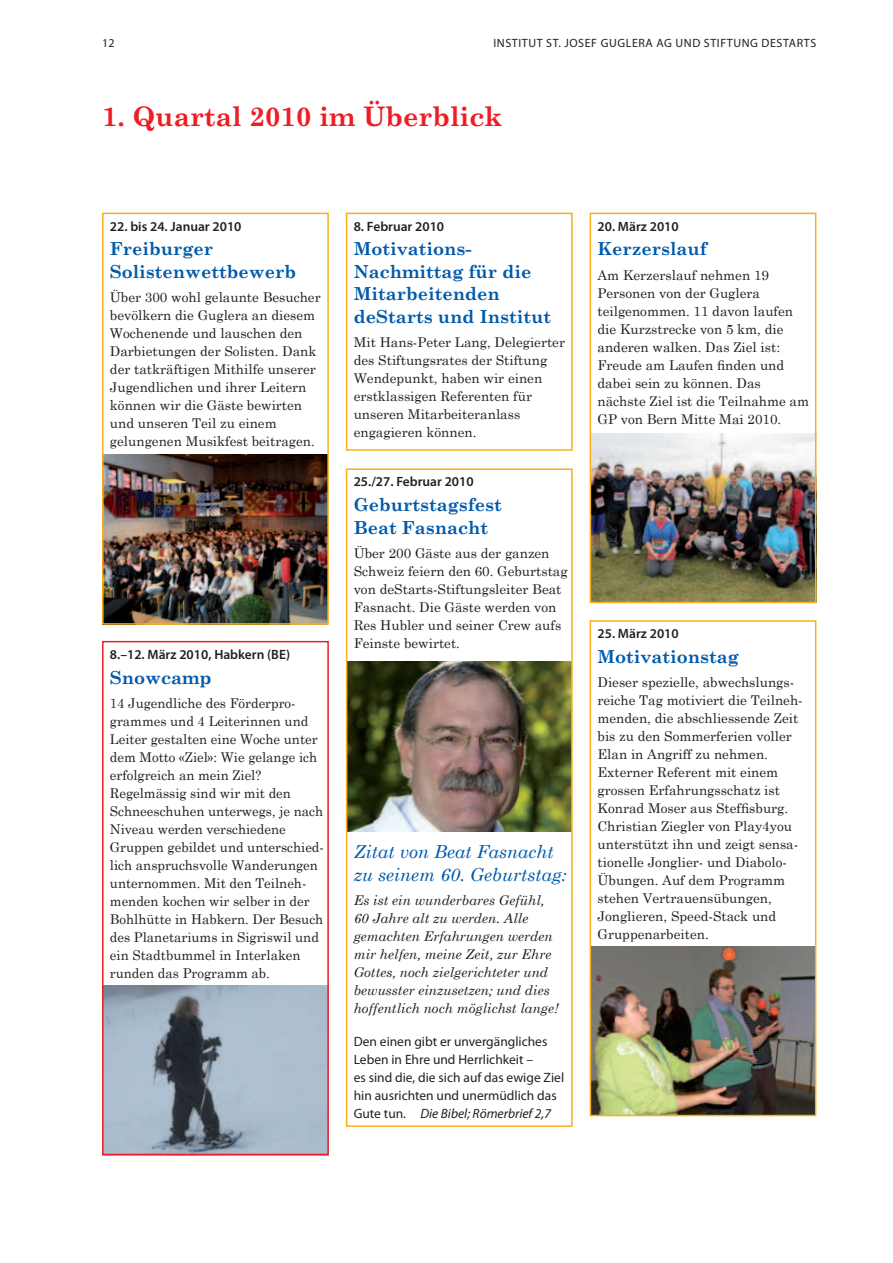
<style>
.page{position:relative;width:893px;height:1263px;background:#fff}
.page>*{position:absolute;margin:0;border:0;box-sizing:border-box;transform-origin:0 0}
.t1{font:700 27px "Century Schoolbook";color:#ee1d23}
.t2{font:700 18px/22.5px "Century Schoolbook";color:#015aaa}
.t3{font:italic 18px/22.5px "Century Schoolbook";color:#015aaa}
.t4{font:13.5px/18px "Century Schoolbook";color:#231f20}
.t5{font:italic 13.5px/18px "Century Schoolbook";color:#231f20}
.t6{font:13.5px/18px "Myriad Pro";color:#231f20}
.t7{font:600 13.5px "Myriad Pro";color:#231f20}
.t8{font:12px "Myriad Pro";letter-spacing:.05em;color:#231f20}
.s1{font-style:italic}
</style>
<div class="page">
<img style="left:349px;top:661px;width:221px;height:170px">
<img style="left:105px;top:455px;width:221px;height:167px">
<img style="left:593px;top:433px;width:220px;height:167px">
<img style="left:593px;top:946px;width:220px;height:167px">
<div style="left:346px;top:213px;width:227px;height:238px;border:2px solid #faaf18"></div>
<div style="left:346px;top:468px;width:227px;height:659px;border:2px solid #faaf18"></div>
<div style="left:102px;top:213px;width:227px;height:412px;border:2px solid #faaf18"></div>
<div style="left:590px;top:213px;width:226px;height:390px;border:2px solid #faaf18"></div>
<div style="left:590px;top:620px;width:226px;height:496px;border:2px solid #faaf18"></div>
<img style="left:105px;top:985px;width:221px;height:167px">
<div style="left:102px;top:641px;width:227px;height:514px;border:2px solid #ee1d23"></div>
<p class="t8" style="left:102px;top:36px;width:14px">12</p>
<p class="t8" style="left:493px;top:36px;width:324px">INSTITUT ST. JOSEF GUGLERA AG UND STIFTUNG DESTARTS</p>
<h1 class="t1" style="left:102px;top:96px;width:402px">1. Quartal 2010 im Überblick</h1>
<p class="t7" style="left:110px;top:217px;width:133px">22. bis 24. Januar 2010</p>
<h2 class="t2" style="left:110px;top:237px;width:188px">Freiburger<br>Solistenwettbewerb</h2>
<p class="t4" style="left:110px;top:287px;width:212px">Über 300 wohl gelaunte Besucher bevölkern die Guglera an diesem<br>Wochenende und lauschen den<br>Darbietungen der Solisten. Dank der tatkräftigen Mithilfe unserer<br>Jugendlichen und ihrer Leitern können wir die Gäste bewirten und unseren Teil zu einem gelungenen Musikfest beitragen.</p>
<p class="t7" style="left:110px;top:646px;width:182px">8.–12. März 2010, Habkern (BE)</p>
<h2 class="t2" style="left:110px;top:665px;width:103px">Snowcamp</h2>
<p class="t4" style="left:110px;top:693px;width:216px">14 Jugendliche des Förderpro&shy;grammes und 4 Leiterinnen und<br>Leiter gestalten eine Woche unter dem Motto «Ziel»: Wie gelange ich erfolgreich an mein Ziel?<br>Regelmässig sind wir mit den<br>Schneeschuhen unterwegs, je nach<br>Niveau werden verschiedene<br>Gruppen gebildet und unterschied&shy;lich anspruchsvolle Wanderungen unternommen. Mit den Teilneh&shy;menden kochen wir selber in der<br>Bohlhütte in Habkern. Der Besuch des Planetariums in Sigriswil und ein Stadtbummel in Interlaken runden das Programm ab.</p>
<p class="t7" style="left:354px;top:217px;width:92px">8. Februar 2010</p>
<h2 class="t2" style="left:354px;top:237px;width:199px">Motivations-<br>Nach mittag für die<br>Mitarbeitenden deStarts und Institut</h2>
<p class="t4" style="left:354px;top:332px;width:213px">Mit Hans-Peter Lang, Delegierter des Stiftungsrates der Stiftung<br>Wendepunkt, haben wir einen erstklassigen Referenten für unseren Mitarbeiteranlass engagieren können.</p>
<p class="t7" style="left:354px;top:473px;width:121px">25./27. Februar 2010</p>
<h2 class="t2" style="left:354px;top:492px;width:149px">Geburtstagsfest<br>Beat Fasnacht</h2>
<p class="t4" style="left:354px;top:543px;width:215px">Über 200 Gäste aus der ganzen<br>Schweiz feiern den 60. Geburtstag von deStarts-Stiftungsleiter Beat<br>Fasnacht. Die Gäste werden von<br>Res Hubler und seiner Crew aufs<br>Feinste bewirtet.</p>
<h2 class="t3" style="left:354px;top:840px;width:214px">Zitat von Beat Fasnacht zu seinem 60. Geburtstag:</h2>
<p class="t5" style="left:354px;top:890px;width:206px">Es ist ein wunderbares Gefühl,<br>60 Jahre alt zu werden. Alle gemachten Erfahrungen werden mir helfen, meine Zeit, zur Ehre<br>Gottes, noch zielgerichteter und bewusster einzusetzen; und dies hoffentlich noch möglichst lange!</p>
<p class="t6" style="left:354px;top:1032px;width:212px">Den einen gibt er unvergängliches Leben in Ehre und Herrlichkeit –<br>es sind die, die sich auf das ewige Ziel hin ausrichten und unermüdlich das Gute tun. <span class="s1">Die Bibel; Römerbrief 2,7</span></p>
<p class="t7" style="left:597px;top:217px;width:83px">20. März 2010</p>
<h2 class="t2" style="left:597px;top:237px;width:111px">Kerzerslauf</h2>
<p class="t4" style="left:597px;top:265px;width:213px">Am Kerzerslauf nehmen 19<br>Personen von der Guglera teilgenommen. 11 davon laufen die Kurzstrecke von 5 km, die anderen walken. Das Ziel ist:<br>Freude am Laufen finden und dabei sein zu können. Das nächste Ziel ist die Teilnahme am<br>GP von Bern Mitte Mai 2010.</p>
<p class="t7" style="left:597px;top:625px;width:83px">25. März 2010</p>
<h2 class="t2" style="left:597px;top:644px;width:143px">Motivationstag</h2>
<p class="t4" style="left:597px;top:672px;width:207px">Dieser spezielle, abwechslungs&shy;reiche Tag motiviert die Teilneh&shy;menden, die abschliessende Zeit bis zu den Sommerferien voller<br>Elan in Angriff zu nehmen.<br>Externer Referent mit einem grossen Erfahrungsschatz ist<br>Konrad Moser aus Steffisburg.<br>Christian Ziegler von Play4you unterstützt ihn und zeigt sensa&shy;tionelle Jonglier- und Diabolo-<br>Übungen. Auf dem Programm stehen Vertrauens übungen,<br>Jonglieren, Speed-Stack und<br>Gruppenarbeiten.</p>
</div>
